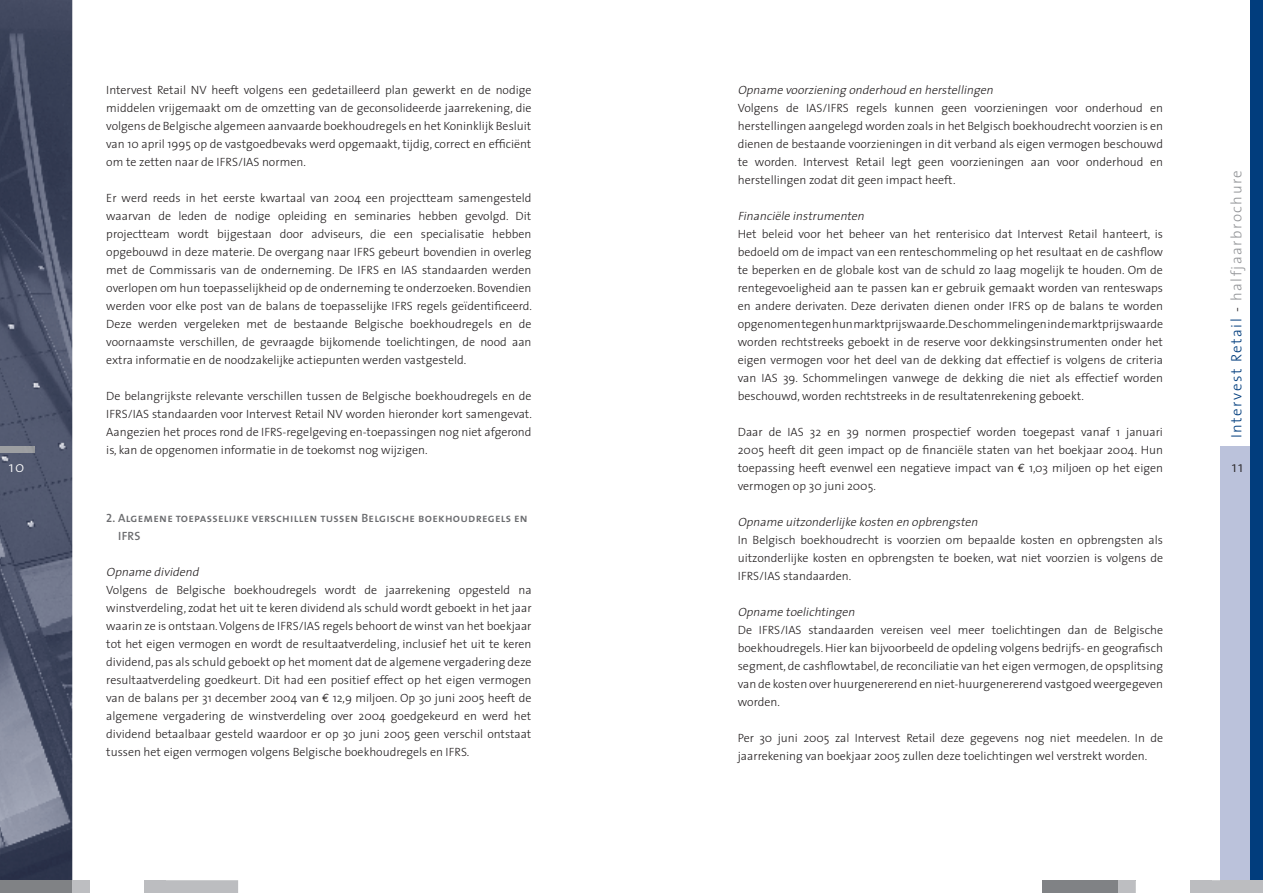
<style>
.page{position:relative;width:1263px;height:893px;background:#fff}
.page>*{position:absolute;margin:0;border:0;box-sizing:border-box;transform-origin:0 0}
.t1{font:300 15px "The Sans";letter-spacing:.1em;color:#939598}
.t2{font:300 15px "The Sans";color:#fff}
.t3{font:300 15px "The Sans";color:#231f20}
.t4{font:300 12px/18px "The Sans";color:#231f20;text-align:justify}
.t5{font:italic 300 12px "The Sans";color:#231f20}
.t6{font:12px/18px "The Sans Semi Bold Caps";letter-spacing:.02em;color:#6c6d70}
.s1{font-family:"Euro Mono";font-weight:400}
.s2{color:#013d7d}
.s3{color:#231f20}
</style>
<div class="page">
<img style="left:0;top:0;width:72px;height:880px">
<div style="left:0;top:880px;width:89px;height:13px;background:#808285"></div>
<svg style="left:72px;top:880px;width:166px;height:13px"></svg>
<div style="left:145px;top:880px;width:21px;height:13px;background:#bcbdc0"></div>
<img style="left:0;top:446px;width:34px;height:7px">
<div style="left:1250px;top:0;width:13px;height:893px;background:#013d7d"></div>
<div style="left:1220px;top:446px;width:30px;height:434px;background:#bbc2db"></div>
<div style="left:1042px;top:880px;width:93px;height:13px;background:#808285"></div>
<svg style="left:1118px;top:880px;width:102px;height:13px"></svg>
<div style="left:1254px;top:880px;width:9px;height:13px;background:#bcbdc0"></div>
<div style="left:1220px;top:880px;width:30px;height:13px;background:#bcbdc0"></div>
<hr style="left:1250px;top:880px;width:4px;height:13px;background:#bcbdc0">
<div style="left:1191px;top:880px;width:21px;height:13px;background:#bcbdc0"></div>
<p class="t4" style="left:106px;top:80px;width:427px">Intervest Retail NV heeft volgens een gedetailleerd plan gewerkt en de nodige middelen vrijgemaakt om de omzetting van de geconsolideerde jaarrekening, die volgens de Belgische algemeen aanvaarde boekhoudregels en het Koninklijk Besluit van 10 april 1995 op de vastgoedbevaks werd opgemaakt, tijdig, correct en efficiënt om te zetten naar de IFRS/IAS normen.</p>
<p class="t4" style="left:106px;top:188px;width:427px">Er werd reeds in het eerste kwartaal van 2004 een projectteam samengesteld waarvan de leden de nodige opleiding en seminaries hebben gevolgd. Dit projectteam wordt bijgestaan door adviseurs, die een specialisatie hebben opgebouwd in deze materie. De overgang naar IFRS gebeurt bovendien in overleg met de Commissaris van de onderneming. De IFRS en IAS standaarden werden overlopen om hun toepasselijkheid op de onderneming te onderzoeken. Bovendien werden voor elke post van de balans de toepasselijke IFRS regels geïdentificeerd.<br>Deze werden vergeleken met de bestaande Belgische boekhoudregels en de voornaamste verschillen, de gevraagde bijkomende toelichtingen, de nood aan extra informatie en de noodzakelijke actiepunten werden vastgesteld.</p>
<p class="t4" style="left:106px;top:386px;width:427px">De belangrijkste relevante verschillen tussen de Belgische boekhoudregels en de IFRS/IAS standaarden voor Intervest Retail NV worden hieronder kort samengevat.<br>Aangezien het proces rond de IFRS-regelgeving en-toepassingen nog niet afgerond is, kan de opgenomen informatie in de toekomst nog wijzigen.</p>
<p class="t5" style="left:738px;top:80px;width:260px">Opnamevoorziening onderhoud en herstellingen</p>
<p class="t4" style="left:738px;top:98px;width:427px">Volgens de IAS/IFRS regels kunnen geen voorzieningen voor onderhoud en herstellingen aangelegd worden zoals in het Belgisch boekhoudrecht voorzien is en dienen de bestaande voorzieningen in dit verband als eigen vermogen beschouwd te worden. Intervest Retail legt geen voorzieningen aan voor onderhoud en herstellingen zodat dit geen impact heeft.</p>
<p class="t5" style="left:738px;top:206px;width:131px">Financiëleinstrumenten</p>
<p class="t4" style="left:738px;top:224px;width:427px">Het beleid voor het beheer van het renterisico dat Intervest Retail hanteert, is bedoeld om de impact van een renteschommeling op het resultaat en de cashflow te beperken en de globale kost van de schuld zo laag mogelijk te houden. Om de rentegevoeligheid aan te passen kan er gebruik gemaakt worden van renteswaps en andere derivaten. Deze derivaten dienen onder IFRS op de balans te worden opgenomen tegen hun marktprijswaarde. De schommelingen in de marktprijswaarde worden rechtstreeks geboekt in de reserve voor dekkingsinstrumenten onder het eigen vermogen voor het deel van de dekking dat effectief is volgens de criteria van IAS 39. Schommelingen vanwege de dekking die niet als effectief worden beschouwd, worden rechtstreeks in de resultatenrekening geboekt.</p>
<p class="t4" style="left:738px;top:422px;width:427px">Daar de IAS 32 en 39 normen prospectief worden toegepast vanaf 1 januari 2005 heeft dit geen impact op de financiële staten van het boekjaar 2004. Hun toepassing heeft evenwel een negatieve impact van <span class="s1">€</span> 1,03 miljoen op het eigen vermogen op 30 juni 2005.</p>
<p class="t5" style="left:738px;top:512px;width:245px">Opnameuitzonderlij kekosten en opbrengsten</p>
<p class="t4" style="left:738px;top:530px;width:427px">In Belgisch boekhoudrecht is voorzien om bepaalde kosten en opbrengsten als uitzonderlijke kosten en opbrengsten te boeken, wat niet voorzien is volgens de IFRS/IAS standaarden.</p>
<p class="t5" style="left:738px;top:602px;width:122px">Opnametoelichtingen</p>
<p class="t4" style="left:738px;top:620px;width:427px">De IFRS/IAS standaarden vereisen veel meer toelichtingen dan de Belgische boekhoudregels. Hier kan bijvoorbeeld de opdeling volgens bedrijfs- en geografisch segment, de cashflowtabel, de reconciliatie van het eigen vermogen, de opsplitsing van de kosten over huurgenererend en niet-huurgenererend vastgoed weergegeven worden.</p>
<p class="t4" style="left:738px;top:728px;width:427px">Per 30 juni 2005 zal Intervest Retail deze gegevens nog niet meedelen. In de jaarrekening van boekjaar 2005 zullen deze toelichtingen wel verstrekt worden.</p>
<p class="t1" style="left:1224px;top:438px;width:269px;rotate:-90deg"><span class="s2">Intervest Retail</span> <span class="s3">-</span> halfjaarbrochure</p>
<p class="t2" style="left:9px;top:454px;width:17px">10</p>
<p class="t3" style="left:1232px;top:454px;width:13px">11</p>
<p class="t6" style="left:118px;top:509px;width:411px;text-indent:-12px">2. Algemene toepasselijke verschillen tussen Belgische boekhoudregels en<br>IFRS</p>
<p class="t5" style="left:106px;top:562px;width:97px">Opnamedividend</p>
<p class="t4" style="left:106px;top:581px;width:427px">Volgens de Belgische boekhoudregels wordt de jaarrekening opgesteld na winstverdeling, zodat het uit te keren dividend als schuld wordt geboekt in het jaar waarin ze is ontstaan. Volgens de IFRS/IAS regels behoort de winst van het boekjaar tot het eigen vermogen en wordt de resultaatverdeling, inclusief het uit te keren dividend, pas als schuld geboekt op het moment dat de algemene vergadering deze resultaatverdeling goedkeurt. Dit had een positief effect op het eigen vermogen van de balans per 31 december 2004 van <span class="s1">€</span> 12,9 miljoen. Op 30 juni 2005 heeft de algemene vergadering de winstverdeling over 2004 goedgekeurd en werd het dividend betaalbaar gesteld waardoor er op 30 juni 2005 geen verschil ontstaat tussen het eigen vermogen volgens Belgische boekhoudregels en IFRS.</p>
</div>
